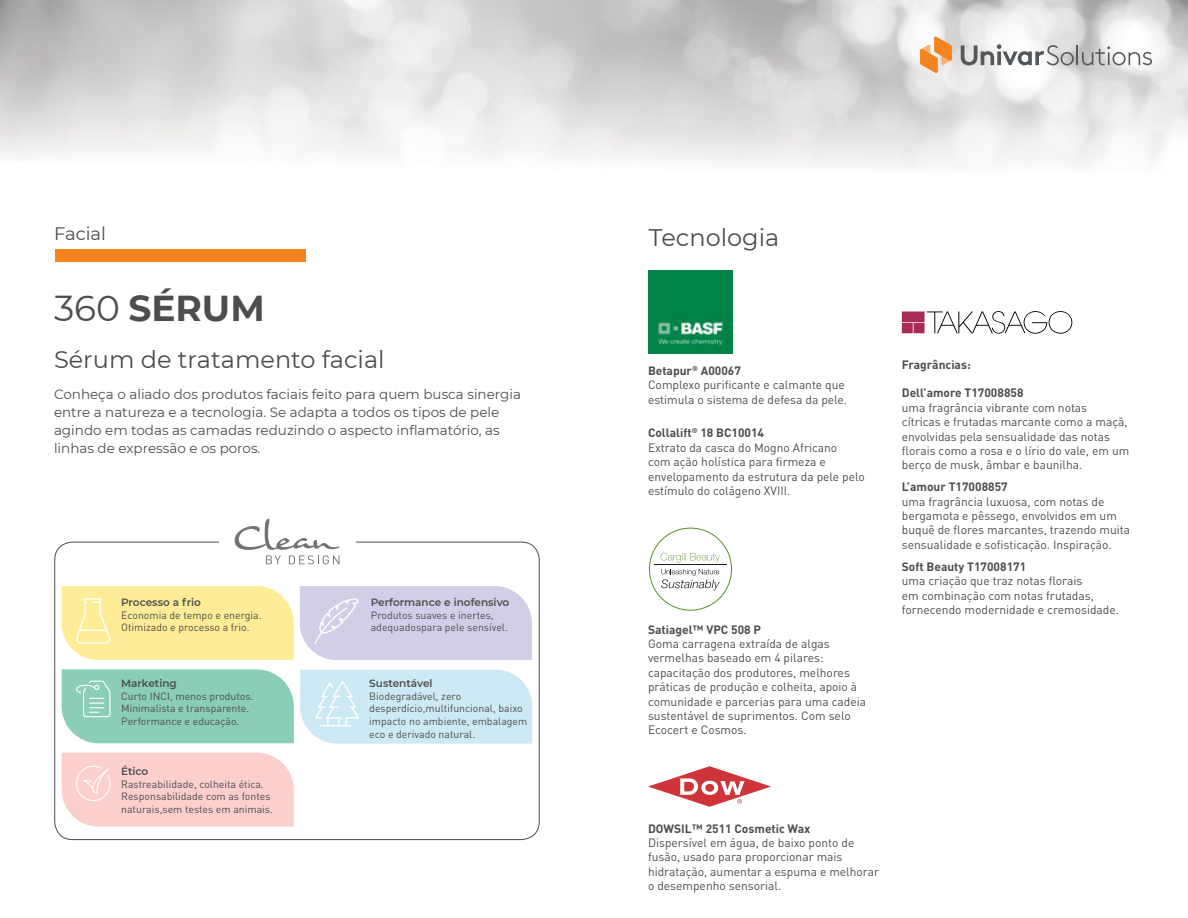
<style>
.page{position:relative;width:1188px;height:918px;background:#fff}
.page>*{position:absolute;margin:0;border:0;box-sizing:border-box;transform-origin:0 0}
.t1{font:700 36px "Montserrat";color:#4d4d4f}
.t2{font:24px "Montserrat";color:#4d4d4f}
.t3{font:18px "Montserrat";color:#4d4d4f}
.t4{font:13.5px/18px "Montserrat";color:#4d4d4f}
.t5{font:12px/14.4px "DINOT";color:#4d4d4f}
.t6{font:700 12px "DINOT";color:#4d4d4f}
.t7{font:10.5px/12.6px "DINOT";color:#4d4d4f}
.t8{font:600 10.5px "Montserrat";color:#4d4d4f}
.s1{font-weight:400}
.s2{font-weight:700}
</style>
<div class="page">
<svg style="left:961px;top:44px;width:191px;height:21px"></svg>
<svg style="left:920px;top:36px;width:32px;height:37px"></svg>
<div style="left:55px;top:250px;width:250px;height:12px;background:#f5841f"></div>
<svg style="left:235px;top:519px;width:104px;height:45px"></svg>
<div style="left:62px;top:586px;width:232px;height:74px;background:#ffec96"></div>
<svg style="left:62px;top:669px;width:232px;height:74px"></svg>
<div style="left:62px;top:753px;width:232px;height:74px;background:#fbcfcc"></div>
<div style="left:300px;top:586px;width:232px;height:74px;background:#d3cee7"></div>
<svg style="left:300px;top:670px;width:232px;height:74px"></svg>
<svg style="left:648px;top:766px;width:123px;height:41px"></svg>
<svg style="left:902px;top:311px;width:170px;height:23px"></svg>
<svg style="left:649px;top:528px;width:83px;height:83px"></svg>
<img style="left:649px;top:271px;width:83px;height:83px">
<h3 class="t3" style="left:54px;top:221px;width:54px">Facial</h3>
<h2 class="t2" style="left:649px;top:221px;width:132px">Tecnologia</h2>
<h1 class="t1" style="left:54px;top:282px;width:212px"><span class="s1">360</span> SÉRUM</h1>
<h2 class="t2" style="left:54px;top:343px;width:332px">Sérum de tratamento facial</h2>
<p class="t4" style="left:54px;top:385px;width:469px">Conheça o aliado dos produtos faciais feito para quem busca sinergia entre a natureza e a tecnologia. Se adapta a todos os tipos de pele agindo em todas as camadas reduzindo o aspecto inflamatório, as linhas de expressão e os poros.</p>
<p class="t8" style="left:121px;top:595px;width:81px">Processo a frio</p>
<p class="t7" style="left:121px;top:608px;width:142px">Economia de tempo e energia.<br>Otimizado e processo a frio.</p>
<p class="t8" style="left:121px;top:676px;width:57px">Marketing</p>
<p class="t7" style="left:121px;top:689px;width:134px">Curto INCI, menos produtos.<br>Minimalista e transparente.<br>Performance e educação.</p>
<p class="t8" style="left:121px;top:764px;width:29px">Ético</p>
<p class="t7" style="left:121px;top:777px;width:153px">Rastreabilidade, colheita ética.<br>Responsabilidade com as fontes naturais,sem testes em animais.</p>
<p class="t8" style="left:371px;top:595px;width:140px">Performance e inofensivo</p>
<p class="t7" style="left:371px;top:608px;width:139px">Produtos suaves e inertes, adequadospara pele sensível.</p>
<p class="t8" style="left:369px;top:676px;width:65px">Sustentável</p>
<p class="t7" style="left:369px;top:689px;width:160px">Biodegradável, zero desperdício,multifuncional, baixo impacto no ambiente, embalagem eco e derivado natural.</p>
<p class="t5" style="left:648px;top:363px;width:201px"><span class="s2">Betapur</span><sup>®</sup> <span class="s2">A00067<br></span>Complexo purificante e calmante que estimula o sistema de defesa da pele.</p>
<p class="t5" style="left:648px;top:425px;width:218px"><span class="s2">Collalift</span><sup>®</sup> <span class="s2">18 BC10014<br></span>Extrato da casca do Mogno Africano<br>com ação holística para firmeza e envelopamento da estrutura da pele pelo estímulo do colágeno XVIII.</p>
<p class="t6" style="left:648px;top:621px;width:115px">Satiagel™ VPC 508 P</p>
<p class="t5" style="left:648px;top:636px;width:220px">Goma carragena extraída de algas vermelhas baseado em 4 pilares: capacitação dos produtores, melhores práticas de produção e colheita, apoio à comunidade e parcerias para uma cadeia sustentável de suprimentos. Com selo Ecocert e Cosmos.</p>
<p class="t6" style="left:648px;top:820px;width:164px">DOWSIL™ 2511 Cosmetic Wax</p>
<p class="t5" style="left:648px;top:835px;width:233px">Dispersível em água, de baixo ponto de fusão, usado para proporcionar mais hidratação, aumentar a espuma e melhorar o desempenho sensorial.</p>
<p class="t6" style="left:902px;top:356px;width:70px">Fragrâncias:</p>
<p class="t6" style="left:902px;top:385px;width:123px">Dell’amore T17008858</p>
<p class="t5" style="left:902px;top:400px;width:229px">uma fragrância vibrante com notas<br>cítricas e frutadas marcante como a maçã, envolvidas pela sensualidade das notas florais como a rosa e o lírio do vale, em um berço de musk, âmbar e baunilha.</p>
<p class="t6" style="left:902px;top:479px;width:107px">L’amour T17008857</p>
<p class="t5" style="left:902px;top:494px;width:230px">uma fragrância luxuosa, com notas de bergamota e pêssego, envolvidos em um buquê de flores marcantes, trazendo muita sensualidade e sofisticação. Inspiração.</p>
<p class="t6" style="left:902px;top:559px;width:126px">Soft Beauty T17008171</p>
<p class="t5" style="left:902px;top:573px;width:219px">uma criação que traz notas florais<br>em combinação com notas frutadas, fornecendo modernidade e cremosidade.</p>
</div>
